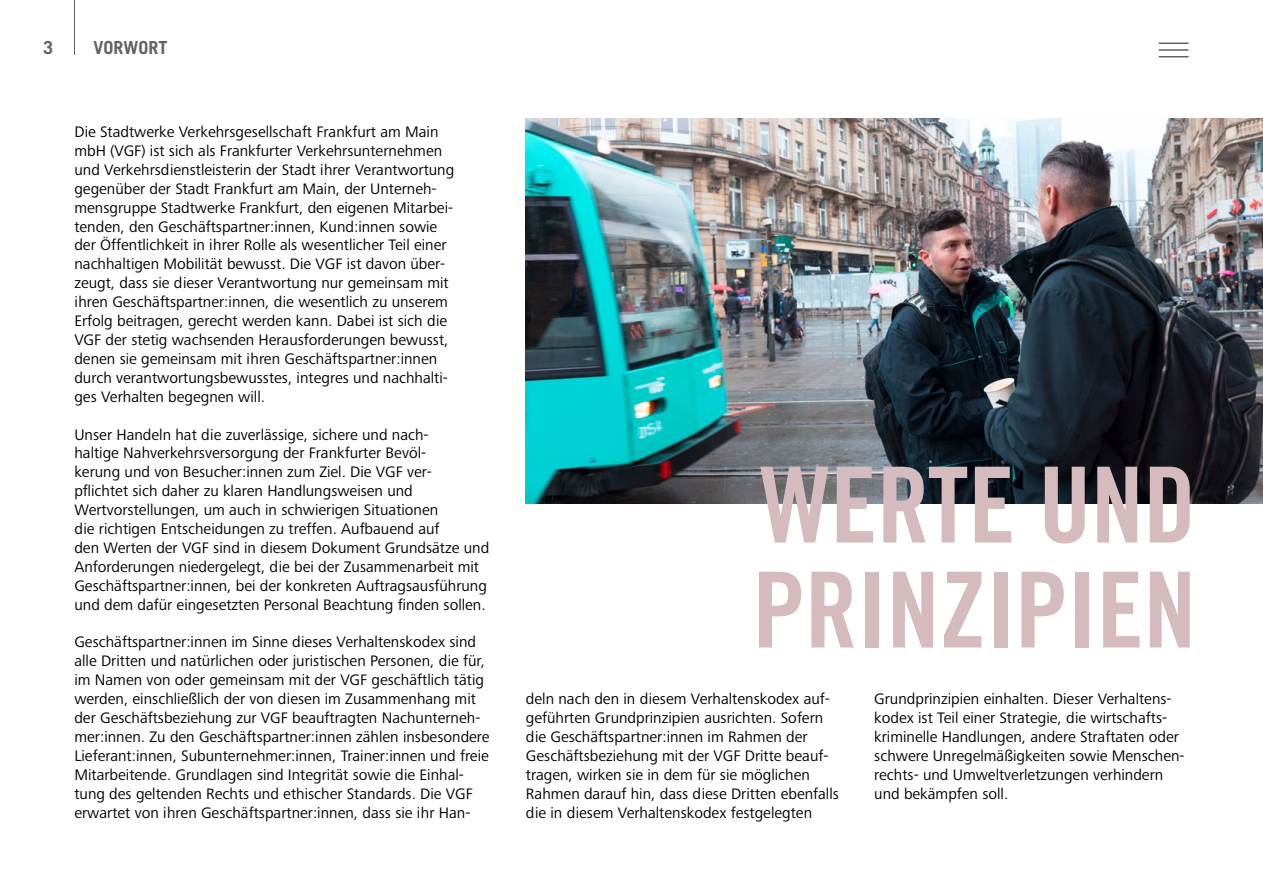
<style>
.page{position:relative;width:1263px;height:893px;background:#fff}
.page>*{position:absolute;margin:0;border:0;box-sizing:border-box;transform-origin:0 0}
.t1{font:105px/105px "Trade Gothic LT Pro Bd Cn 20";color:#d6bbbe}
.t2{font:700 18px "Trade Gothic LT Pro";color:#636362}
.t3{font:15.75px/18.9px "Frutiger Next Pro";color:#000}
</style>
<div class="page">
<hr style="left:74px;top:0;width:1px;height:54px;background:#636362">
<svg style="left:1159px;top:43px;width:29px;height:1px"></svg>
<hr style="left:1159px;top:49px;width:29px;height:2px;background:#636362">
<svg style="left:1159px;top:56px;width:29px;height:1px"></svg>
<img style="left:526px;top:118px;width:737px;height:385px">
<p class="t2" style="left:43px;top:37px;width:12px">3</p>
<p class="t2" style="left:94px;top:37px;width:76px">VORWORT</p>
<p class="t3" style="left:74px;top:122px;width:381px">Die Stadtwerke Verkehrsgesellschaft Frankfurt am Main mbH (VGF) ist sich als Frankfurter Verkehrsunternehmen und Verkehrsdienstleisterin der Stadt ihrer Verantwortung gegenüber der Stadt Frankfurt am Main, der Unterneh&shy;mensgruppe Stadtwerke Frankfurt, den eigenen Mitarbei&shy;tenden, den Geschäftspartner:innen, Kund:innen sowie der Öffentlichkeit in ihrer Rolle als wesentlicher Teil einer nachhaltigen Mobilität bewusst. Die VGF ist davon über&shy;zeugt, dass sie dieser Verantwortung nur gemeinsam mit ihren Geschäftspartner:innen, die wesentlich zu unserem Erfolg beitragen, gerecht werden kann. Dabei ist sich die VGF der stetig wachsenden Herausforderungen bewusst, denen sie gemeinsam mit ihren Geschäftspartner:innen durch verantwortungsbewusstes, integres und nachhalti&shy;ges Verhalten begegnen will.</p>
<p class="t3" style="left:74px;top:425px;width:416px">Unser Handeln hat die zuverlässige, sichere und nach-<br>haltige Nahverkehrsversorgung der Frankfurter Bevöl-<br>kerung und von Besucher:innen zum Ziel. Die VGF ver&shy;pflichtet sich daher zu klaren Handlungsweisen und Wertvorstellungen, um auch in schwierigen Situationen<br>die richtigen Entscheidungen zu treffen. Aufbauend auf<br>den Werten der VGF sind in diesem Dokument Grundsätze und Anforderungen niedergelegt, die bei der Zusammenarbeit mit Geschäftspartner:innen, bei der konkreten Auftragsausführung und dem dafür eingesetzten Personal Beachtung finden sollen.</p>
<p class="t3" style="left:74px;top:633px;width:417px">Geschäftspartner:innen im Sinne dieses Verhaltenskodex sind alle Dritten und natürlichen oder juristischen Personen, die für, im Namen von oder gemeinsam mit der VGF geschäftlich tätig werden, einschließlich der von diesen im Zusammenhang mit der Geschäftsbeziehung zur VGF beauftragten Nachunterneh&shy;mer:innen. Zu den Geschäftspartner:innen zählen insbesondere Lieferant:innen, Subunternehmer:innen, Trainer:innen und freie Mitarbeitende. Grundlagen sind Integrität sowie die Einhal&shy;tung des geltenden Rechts und ethischer Standards. Die VGF erwartet von ihren Geschäftspartner:innen, dass sie ihr Han-</p>
<h1 class="t1" style="left:753px;top:452px;width:445px">WERTE UND<br>PRINZIPIEN</h1>
<p class="t3" style="left:526px;top:689px;width:314px">deln nach den in diesem Verhaltenskodex auf&shy;geführten Grundprinzipien ausrichten. Sofern die Geschäftspartner:innen im Rahmen der Geschäftsbeziehung mit der VGF Dritte beauf&shy;tragen, wirken sie in dem für sie möglichen Rahmen darauf hin, dass diese Dritten ebenfalls die in diesem Verhaltenskodex festgelegten</p>
<p class="t3" style="left:874px;top:689px;width:312px">Grundprinzipien einhalten. Dieser Verhaltens&shy;kodex ist Teil einer Strategie, die wirtschafts&shy;kriminelle Handlungen, andere Straftaten oder schwere Unregelmäßigkeiten sowie Menschen&shy;rechts- und Umweltverletzungen verhindern und bekämpfen soll.</p>
</div>
